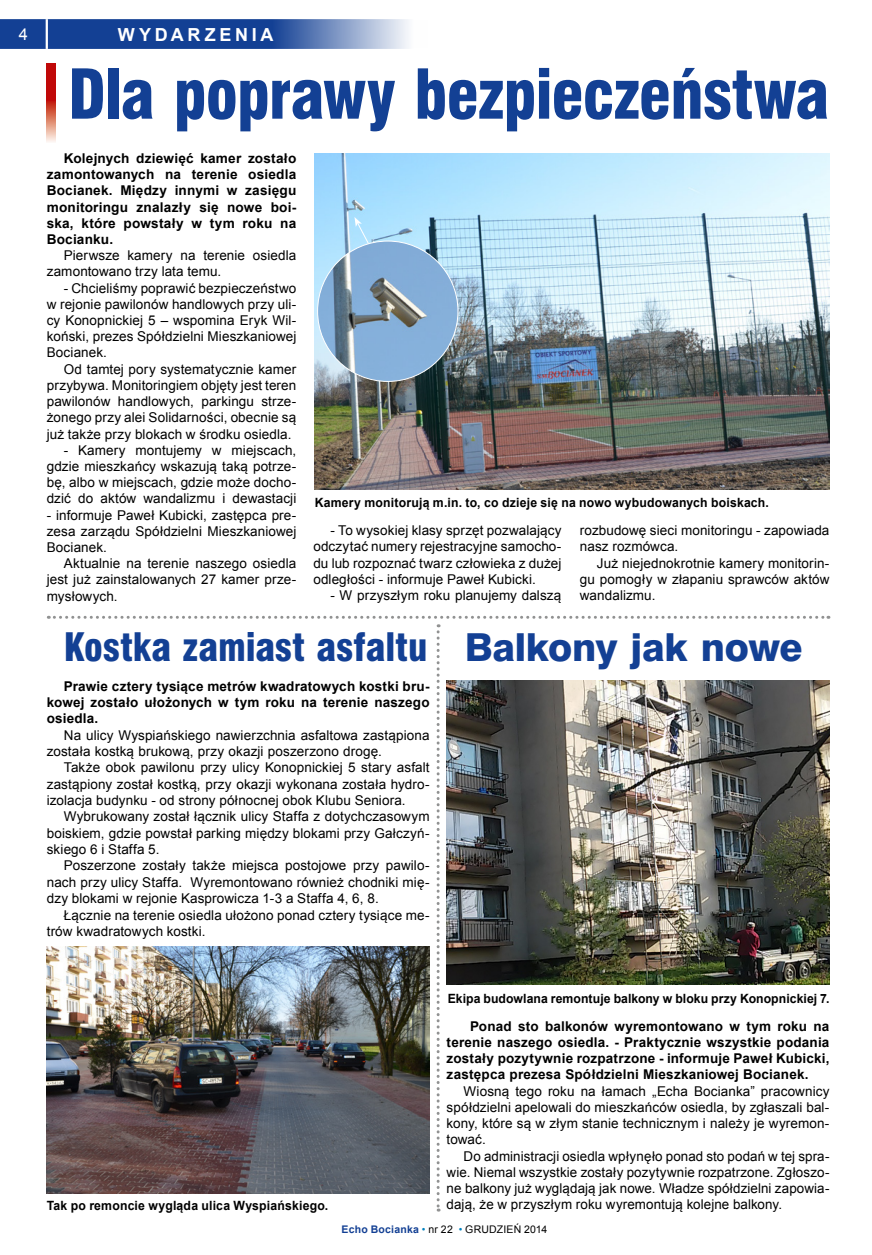
<style>
.page{position:relative;width:872px;height:1255px;background:#fff}
.page>*{position:absolute;margin:0;border:0;box-sizing:border-box;transform-origin:0 0}
.t1{font:63px "Swis 721 Blk Cn PL";letter-spacing:-.015em;color:#134094}
.t2{font:36px "Swis 721 Blk Cn PL";color:#134094}
.t3{font:36px "Swis 721 Hv PL";letter-spacing:-.01em;color:#134094}
.t4{font:700 18px "Arial";letter-spacing:.205em;color:#fff}
.t5{font:16.5px "Arial";color:#fff}
.t6{font:13.5px/16.2px "Arial";letter-spacing:.01em;color:#000;text-align:justify}
.t7{font:700 13.5px/16.2px "Arial";letter-spacing:.015em;color:#000;text-align:justify}
.t8{font:700 12.75px "Arial";letter-spacing:.01em;color:#000;scale:.96 1}
.t9{font:10.5px "Arial";letter-spacing:.01em;color:#000}
.s1{font-weight:700;color:#134094}
.s2{color:#0081bf}
</style>
<div class="page">
<svg style="left:0;top:19px;width:409px;height:30px;background:#3a60a5"></svg>
<hr style="left:46px;top:19px;width:2px;height:30px;background:#fff">
<svg style="left:47px;top:64px;width:8px;height:78px"></svg>
<svg style="left:48px;top:615px;width:781px;height:3px"></svg>
<img style="left:315px;top:153px;width:514px;height:336px">
<svg style="left:354px;top:217px;width:17px;height:31px"></svg>
<img style="left:317px;top:241px;width:141px;height:140px;border-radius:70px">
<img style="left:47px;top:946px;width:382px;height:247px">
<svg style="left:436px;top:624px;width:3px;height:587px"></svg>
<img style="left:446px;top:680px;width:383px;height:304px">
<p class="t5" style="left:19px;top:24px;width:11px">4</p>
<h3 class="t4" style="left:118px;top:22px;width:157px">WYDARZENIA</h3>
<h1 class="t1" style="left:68px;top:54px;width:762px">Dla poprawy bezpieczeństwa</h1>
<p class="t7" style="left:47px;top:150px;width:251px;text-indent:17px">Kolejnych dziewięć kamer zostało zamontowanych na terenie osiedla Bocianek. Między innymi w zasięgu monitoringu znalazły się nowe boi&shy;ska, które powstały w tym roku na Bocianku.</p>
<p class="t6" style="left:47px;top:247px;width:251px;text-indent:17px">Pierwsze kamery na terenie osiedla zamontowano trzy lata temu.</p>
<p class="t6" style="left:47px;top:280px;width:251px;text-indent:17px">- Chcieliśmy poprawić bezpieczeństwo w rejonie pawilonów handlowych przy uli&shy;cy Konopnickiej 5 – wspomina Eryk Wil&shy;koński, prezes Spółdzielni Mieszkaniowej Bocianek.</p>
<p class="t6" style="left:47px;top:361px;width:251px;text-indent:17px">Od tamtej pory systematycznie kamer przybywa. Monitoringiem objęty jest teren pawilonów handlowych, parkingu strze&shy;żonego przy alei Solidarności, obecnie są już także przy blokach w środku osiedla.</p>
<p class="t6" style="left:47px;top:442px;width:251px;text-indent:17px">- Kamery montujemy w miejscach, gdzie mieszkańcy wskazują taką potrze&shy;bę, albo w miejscach, gdzie może docho&shy;dzić do aktów wandalizmu i dewastacji</p>
<p class="t6" style="left:47px;top:507px;width:251px">- informuje Paweł Kubicki, zastępca pre&shy;zesa zarządu Spółdzielni Mieszkaniowej Bocianek.</p>
<p class="t6" style="left:47px;top:555px;width:251px;text-indent:17px">Aktualnie na terenie naszego osiedla jest już zainstalowanych 27 kamer prze&shy;mysłowych.</p>
<p class="t8" style="left:315px;top:494px;width:474px">Kamery monitorują m.in. to, co dzieje się na nowo wybudowanych boiskach.</p>
<p class="t6" style="left:313px;top:522px;width:250px;text-indent:17px">- To wysokiej klasy sprzęt pozwalający odczytać numery rejestracyjne samocho&shy;du lub rozpoznać twarz człowieka z dużej odległości - informuje Paweł Kubicki.</p>
<p class="t6" style="left:330px;top:587px;width:233px">- W przyszłym roku planujemy dalszą</p>
<p class="t6" style="left:580px;top:522px;width:251px">rozbudowę sieci monitoringu - zapowiada nasz rozmówca.</p>
<p class="t6" style="left:580px;top:555px;width:251px;text-indent:17px">Już niejednokrotnie kamery monitorin&shy;gu pomogły w złapaniu sprawców aktów wandalizmu.</p>
<h2 class="t2" style="left:64px;top:624px;width:365px">Kostka zamiast asfaltu</h2>
<p class="t7" style="left:47px;top:678px;width:384px;text-indent:17px">Prawie cztery tysiące metrów kwadratowych kostki bru&shy;kowej zostało ułożonych w tym roku na terenie naszego osiedla.</p>
<p class="t6" style="left:47px;top:726px;width:384px;text-indent:17px">Na ulicy Wyspiańskiego nawierzchnia asfaltowa zastąpiona została kostką brukową, przy okazji poszerzono drogę.</p>
<p class="t6" style="left:47px;top:759px;width:384px;text-indent:17px">Także obok pawilonu przy ulicy Konopnickiej 5 stary asfalt zastąpiony został kostką, przy okazji wykonana została hydro&shy;izolacja budynku - od strony północnej obok Klubu Seniora.</p>
<p class="t6" style="left:47px;top:808px;width:384px;text-indent:17px">Wybrukowany został łącznik ulicy Staffa z dotychczasowym boiskiem, gdzie powstał parking między blokami przy Gałczyń&shy;skiego 6 i Staffa 5.</p>
<p class="t6" style="left:47px;top:857px;width:384px;text-indent:17px">Poszerzone zostały także miejsca postojowe przy pawilo&shy;nach przy ulicy Staffa. Wyremontowano również chodniki mię&shy;dzy blokami w rejonie Kasprowicza 1-3 a Staffa 4, 6, 8.</p>
<p class="t6" style="left:47px;top:906px;width:384px;text-indent:17px">Łącznie na terenie osiedla ułożono ponad cztery tysiące me&shy;trów kwadratowych kostki.</p>
<h2 class="t3" style="left:465px;top:623px;width:339px">Balkony jak nowe</h2>
<p class="t8" style="left:47px;top:1197px;width:295px">Tak po remoncie wygląda ulica Wyspiańskiego.</p>
<p class="t8" style="left:448px;top:989px;width:399px">Ekipa budowlana remontuje balkony w bloku przy Konopnickiej 7.</p>
<p class="t7" style="left:446px;top:1018px;width:384px;text-indent:23px">Ponad sto balkonów wyremontowano w tym roku na terenie naszego osiedla. - Praktycznie wszystkie podania zostały pozytywnie rozpatrzone - informuje Paweł Kubicki, zastępca prezesa Spółdzielni Mieszkaniowej Bocianek.</p>
<p class="t6" style="left:446px;top:1082px;width:384px;text-indent:17px">Wiosną tego roku na łamach „Echa Bocianka” pracownicy spółdzielni apelowali do mieszkańców osiedla, by zgłaszali bal&shy;kony, które są w złym stanie technicznym i należy je wyremon&shy;tować.</p>
<p class="t6" style="left:446px;top:1147px;width:384px;text-indent:17px">Do administracji osiedla wpłynęło ponad sto podań w tej spra&shy;wie. Niemal wszystkie zostały pozytywnie rozpatrzone. Zgłoszo&shy;ne balkony już wyglądają jak nowe. Władze spółdzielni zapowia&shy;dają, że w przyszłym roku wyremontują kolejne balkony.</p>
<p class="t9" style="left:341px;top:1222px;width:207px"><span class="s1">Echo Bocianka</span> <span class="s2">•</span> nr 22 <span class="s2">•</span> GRUDZIEŃ 2014</p>
</div>
